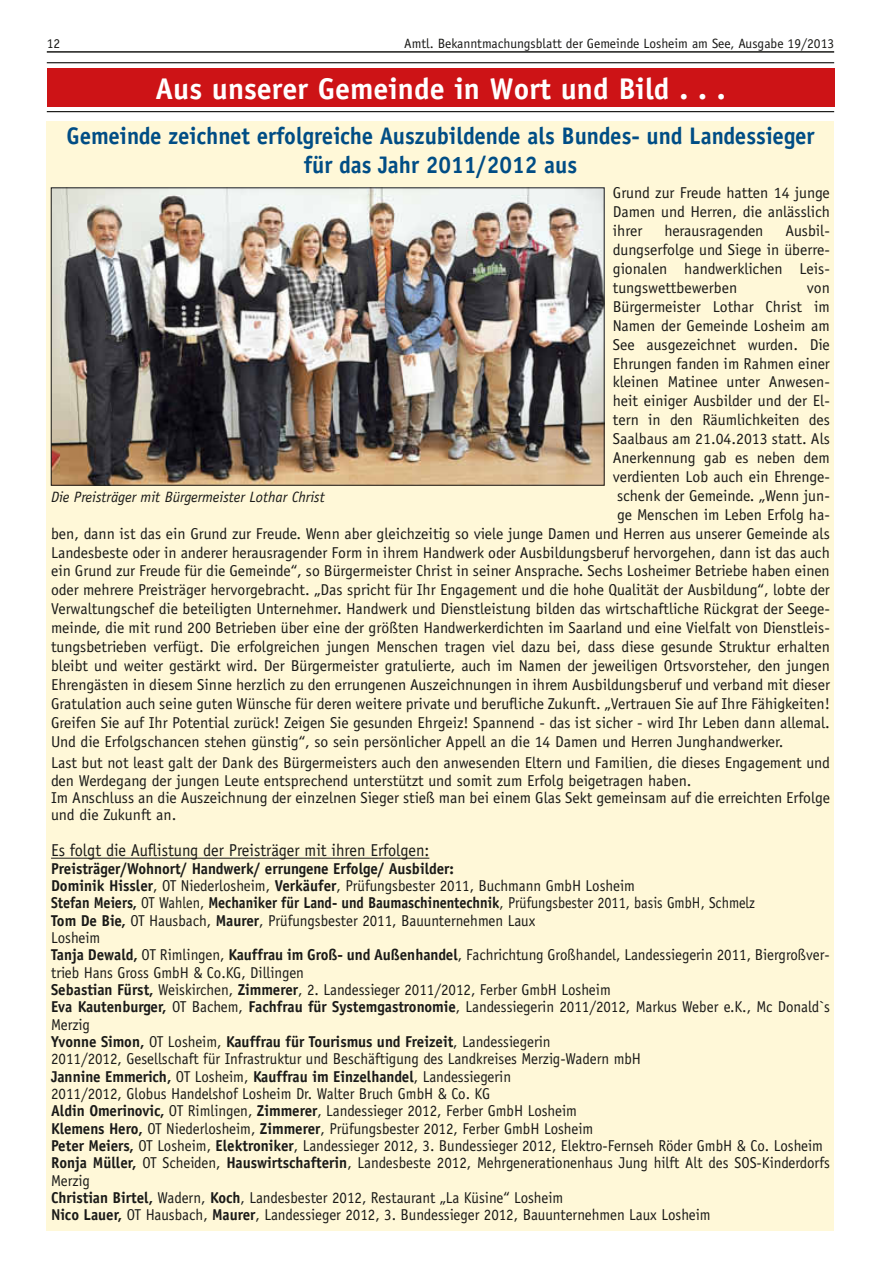
<style>
.page{position:relative;width:881px;height:1263px;background:#fff}
.page>*{position:absolute;margin:0;border:0;box-sizing:border-box;transform-origin:0 0}
.t1{font:700 30px "Officina Sans LT";color:#fff}
.t2{font:700 24px/28.8px "Officina Sans LT";color:#004d85;text-align:center;scale:.95 1}
.t3{font:17.25px "Officina Sans LT";color:#1a1a18;scale:.95 1}
.t4{font:15.75px/18.9px "Officina Sans LT";color:#1a1a18;text-align:justify}
.t5{font:15.75px/17.4px "Officina Sans LT";color:#1a1a18;scale:.95 1}
.t6{font:italic 15px "Officina Sans LT";color:#1a1a18}
.t7{font:13.5px "Officina Sans LT";color:#1a1a18}
.s1{font-weight:700}
</style>
<div class="page">
<hr style="left:47px;top:51px;width:786px;height:2px;background:#1a1a18">
<svg style="left:47px;top:63px;width:786px;height:50px"></svg>
<div style="left:47px;top:68px;width:786px;height:38px;background:#cd1316"></div>
<hr style="left:47px;top:111px;width:786px;height:1px;background:#1a1a18">
<hr style="left:47px;top:62px;width:786px;height:1px;background:#1a1a18">
<div style="left:47px;top:121px;width:786px;height:1110px;background:#fff8d8"></div>
<hr style="left:51px;top:858px;width:378px;height:1px;background:#1a1a18">
<img style="left:53px;top:190px;width:549px;height:293px">
<p class="t7" style="left:47px;top:35px;width:15px">12</p>
<p class="t7" style="left:404px;top:35px;width:431px">Amtl. Bekanntmachungsblatt der Gemeinde Losheim am See, Ausgabe 19/2013</p>
<h1 class="t1" style="left:155px;top:70px;width:571px">Aus unserer Gemeinde in Wort und Bild . . .</h1>
<h2 class="t2" style="left:67px;top:121px;width:788px">Gemeinde zeichnet erfolgreiche Auszubildende als Bundes- und Landessieger für das Jahr 2011/2012 aus</h2>
<p class="t4" style="left:612px;top:184px;width:218px">Grund zur Freude hatten 14 junge Damen und Herren, die anlässlich ihrer</p>
<p class="t4" style="left:612px;top:221px;width:218px;text-indent:173px">Ausbil&shy;dungserfolge und Siege in überre&shy;gionalen handwerklichen Leis&shy;tungswettbewerben</p>
<p class="t4" style="left:664px;top:221px;width:100px">herausragenden</p>
<p class="t4" style="left:806px;top:278px;width:25px">von</p>
<p class="t4" style="left:612px;top:297px;width:218px">Bürgermeister Lothar Christ im</p>
<p class="t4" style="left:612px;top:316px;width:218px">Namen der Gemeinde Losheim am</p>
<p class="t4" style="left:612px;top:335px;width:218px">See ausgezeichnet wurden. Die</p>
<p class="t4" style="left:612px;top:354px;width:218px">Ehrungen fanden im Rahmen einer</p>
<p class="t4" style="left:612px;top:373px;width:218px">kleinen Matinee unter Anwesen-</p>
<p class="t4" style="left:612px;top:392px;width:218px">heit einiger Ausbilder und der El-</p>
<p class="t4" style="left:612px;top:410px;width:218px">tern in den Räumlichkeiten des</p>
<p class="t4" style="left:612px;top:429px;width:218px">Saalbaus am 21.04.2013 statt. Als</p>
<p class="t4" style="left:612px;top:448px;width:218px">Anerkennung gab es neben dem</p>
<p class="t4" style="left:612px;top:467px;width:218px">verdienten Lob auch ein Ehrenge-</p>
<p class="t4" style="left:617px;top:486px;width:214px">schenk der Gemeinde. „Wenn jun-</p>
<p class="t4" style="left:617px;top:505px;width:214px">ge Menschen im Leben Erfolg ha-</p>
<p class="t4" style="left:51px;top:524px;width:780px">ben, dann ist das ein Grund zur Freude. Wenn aber gleichzeitig so viele junge Damen und Herren aus unserer Gemeinde als</p>
<p class="t4" style="left:51px;top:543px;width:780px">Landesbeste oder in anderer herausragender Form in ihrem Handwerk oder Ausbildungsberuf hervorgehen, dann ist das auch</p>
<p class="t4" style="left:51px;top:562px;width:780px">ein Grund zur Freude für die Gemeinde“, so Bürgermeister Christ in seiner Ansprache. Sechs Losheimer Betriebe haben einen</p>
<p class="t4" style="left:51px;top:581px;width:780px">oder mehrere Preisträger hervorgebracht. „Das spricht für Ihr Engagement und die hohe Qualität der Ausbildung“, lobte der</p>
<p class="t4" style="left:51px;top:599px;width:780px">Verwaltungschef die beteiligten Unternehmer. Handwerk und Dienstleistung bilden das wirtschaftliche Rückgrat der Seege-</p>
<p class="t4" style="left:51px;top:618px;width:780px">meinde, die mit rund 200 Betrieben über eine der größten Handwerkerdichten im Saarland und eine Vielfalt von Dienstleis-</p>
<p class="t4" style="left:51px;top:637px;width:780px">tungsbetrieben verfügt. Die erfolgreichen jungen Menschen tragen viel dazu bei, dass diese gesunde Struktur erhalten</p>
<p class="t4" style="left:51px;top:656px;width:780px">bleibt und weiter gestärkt wird. Der Bürgermeister gratulierte, auch im Namen der jeweiligen Ortsvorsteher, den jungen</p>
<p class="t4" style="left:51px;top:675px;width:780px">Ehrengästen in diesem Sinne herzlich zu den errungenen Auszeichnungen in ihrem Ausbildungsberuf und verband mit dieser</p>
<p class="t4" style="left:51px;top:694px;width:780px">Gratulation auch seine guten Wünsche für deren weitere private und berufliche Zukunft. „Vertrauen Sie auf Ihre Fähigkeiten!</p>
<p class="t4" style="left:51px;top:713px;width:780px">Greifen Sie auf Ihr Potential zurück! Zeigen Sie gesunden Ehrgeiz! Spannend - das ist sicher - wird Ihr Leben dann allemal.</p>
<p class="t4" style="left:51px;top:732px;width:733px">Und die Erfolgschancen stehen günstig“, so sein persönlicher Appell an die 14 Damen und Herren Junghandwerker.</p>
<p class="t4" style="left:51px;top:754px;width:780px;line-height:17.4px;text-align:left">Last but not least galt der Dank des Bürgermeisters auch den anwesenden Eltern und Familien, die dieses Engagement und den Werdegang der jungen Leute entsprechend unterstützt und somit zum Erfolg beigetragen haben.<br>Im Anschluss an die Auszeichnung der einzelnen Sieger stieß man bei einem Glas Sekt gemeinsam auf die erreichten Erfolge und die Zukunft an.</p>
<p class="t3" style="left:51px;top:840px;width:399px">Es folgt die Auflistung der Preisträger mit ihren Erfolgen:</p>
<p class="t5" style="left:51px;top:860px;width:821px"><span class="s1">Preisträger/Wohnort/ Handwerk/ errungene Erfolge/ Ausbilder:<br>Dominik Hissler</span>, OT Niederlosheim, <span class="s1">Verkäufer</span>, Prüfungsbester 2011, Buchmann GmbH Losheim<br><span class="s1">Stefan Meiers,</span> OT Wahlen, <span class="s1">Mechaniker für Land- und Baumaschinentechnik</span>, Prüfungsbester 2011, basis GmbH, Schmelz<br><span class="s1">Tom De Bie,</span> OT Hausbach, <span class="s1">Maurer</span>, Prüfungsbester 2011, Bauunternehmen Laux<br>Losheim<br><span class="s1">Tanja Dewald,</span> OT Rimlingen, <span class="s1">Kauffrau im Groß- und Außenhandel</span>, Fachrichtung Großhandel, Landessiegerin 2011, Biergroßver&shy;trieb Hans Gross GmbH &amp; Co.KG, Dillingen<br><span class="s1">Sebastian Fürst,</span> Weiskirchen, <span class="s1">Zimmerer</span>, 2. Landessieger 2011/2012, Ferber GmbH Losheim<br><span class="s1">Eva Kautenburger,</span> OT Bachem, <span class="s1">Fachfrau für Systemgastronomie</span>, Landessiegerin 2011/2012, Markus Weber e.K., Mc Donald`s Merzig<br><span class="s1">Yvonne Simon,</span> OT Losheim, <span class="s1">Kauffrau für Tourismus und Freizeit</span>, Landessiegerin<br>2011/2012, Gesellschaft für Infrastruktur und Beschäftigung des Landkreises Merzig-Wadern mbH<br><span class="s1">Jannine Emmerich,</span> OT Losheim, <span class="s1">Kauffrau im Einzelhandel</span>, Landessiegerin<br>2011/2012, Globus Handelshof Losheim Dr. Walter Bruch GmbH &amp; Co. KG<br><span class="s1">Aldin Omerinovic,</span> OT Rimlingen, <span class="s1">Zimmerer</span>, Landessieger 2012, Ferber GmbH Losheim<br><span class="s1">Klemens Hero,</span> OT Niederlosheim, <span class="s1">Zimmerer</span>, Prüfungsbester 2012, Ferber GmbH Losheim<br><span class="s1">Peter Meiers,</span> OT Losheim, <span class="s1">Elektroniker</span>, Landessieger 2012, 3. Bundessieger 2012, Elektro-Fernseh Röder GmbH &amp; Co. Losheim <span class="s1">Ronja Müller,</span> OT Scheiden, <span class="s1">Hauswirtschafterin</span>, Landesbeste 2012, Mehrgenerationenhaus Jung hilft Alt des SOS-Kinderdorfs Merzig<br><span class="s1">Christian Birtel,</span> Wadern, <span class="s1">Koch</span>, Landesbester 2012, Restaurant „La Küsine“ Losheim<br><span class="s1">Nico Lauer,</span> OT Hausbach, <span class="s1">Maurer</span>, Landessieger 2012, 3. Bundessieger 2012, Bauunternehmen Laux Losheim</p>
<p class="t6" style="left:51px;top:489px;width:275px">Die Preisträger mit Bürgermeister Lothar Christ</p>
</div>
